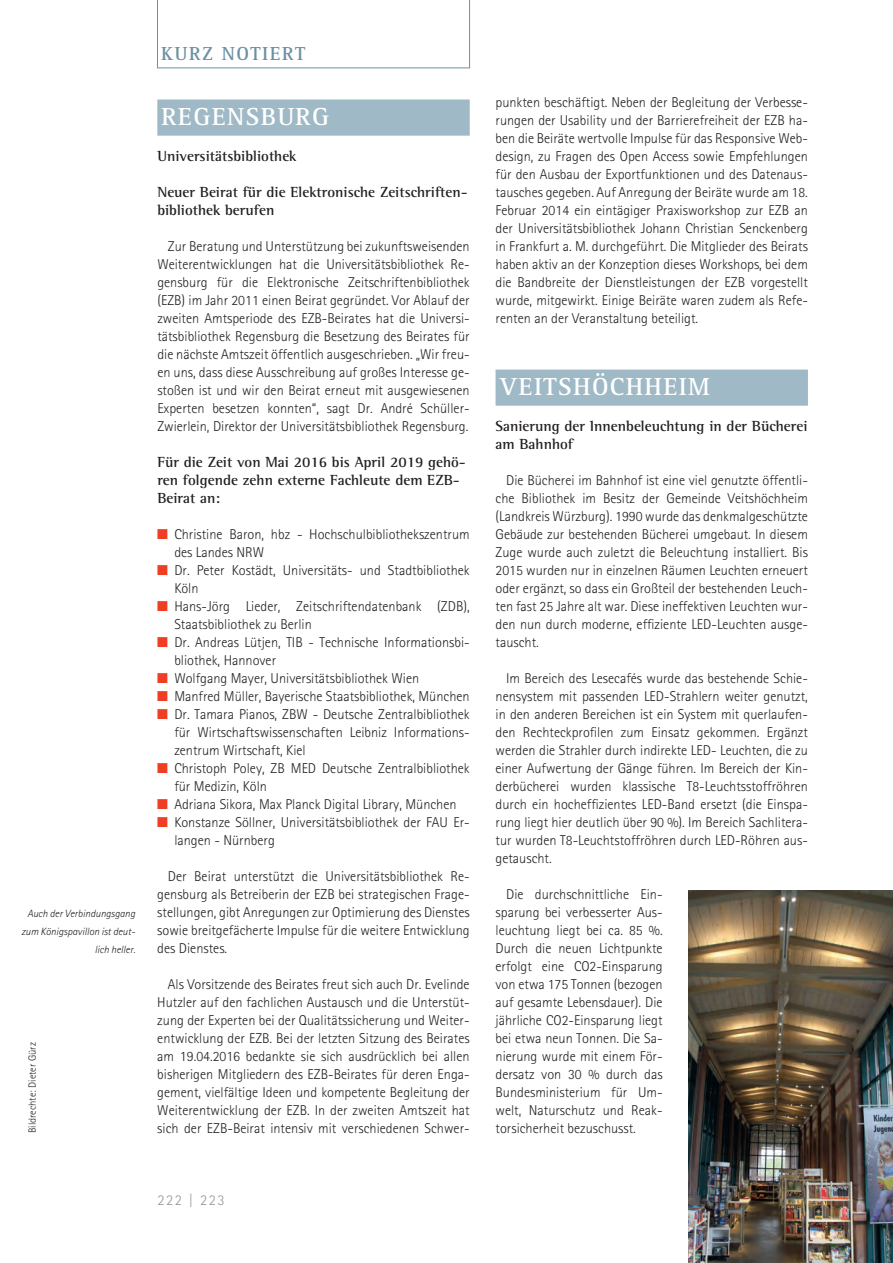
<style>
.page{position:relative;width:893px;height:1263px;background:#fff}
.page>*{position:absolute;margin:0;border:0;box-sizing:border-box;transform-origin:0 0}
.t1{font:700 25.5px "Rotis Serif Std";letter-spacing:.05em;color:#fff}
.t2{font:700 19.5px "Rotis Serif Std";letter-spacing:.075em;color:#6c91a2}
.t3{font:700 15px/18px "Rotis Semi Serif Std";color:#231f20}
.t4{font:300 15px "Rotis Sans Serif Std";letter-spacing:.1em;color:#939598}
.t5{font:300 14.25px/18px "Rotis Sans Serif Std";color:#231f20;text-align:justify}
.t6{font:italic 300 10.5px/18px "Rotis Sans Serif Std";color:#231f20;text-align:right}
.t7{font:300 10.5px "Rotis Sans Serif Std";color:#231f20}
.s1{font-family:"Zipf Dingbits";font-weight:400;color:#ef3e22}
</style>
<div class="page">
<div style="left:157px;top:100px;width:313px;height:36px;background:#9fb9c6"></div>
<div style="left:496px;top:370px;width:312px;height:36px;background:#9fb9c6"></div>
<svg style="left:157px;top:0;width:313px;height:68px"></svg>
<img style="left:688px;top:890px;width:205px;height:373px">
<p class="t6" style="left:21px;top:906px;width:115px">Auch der Verbindungsgang zum Königspavillon ist deut&shy;lich heller.</p>
<p class="t7" style="left:29px;top:1133px;width:92px;rotate:-90deg">Bildrechte: Dieter Gürz</p>
<h2 class="t2" style="left:161px;top:47px;width:146px">KURZ NOTIERT</h2>
<h1 class="t1" style="left:162px;top:108px;width:169px">REGENSBURG</h1>
<p class="t3" style="left:157px;top:148px;width:141px">Universitätsbibliothek</p>
<p class="t3" style="left:157px;top:184px;width:312px">Neuer Beirat für die Elektronische Zeitschriften&shy;bibliothek berufen</p>
<p class="t5" style="left:157px;top:239px;width:314px;text-indent:11px">Zur Beratung und Unterstützung bei zukunftsweisenden Weiterentwicklungen hat die Universitätsbibliothek Re&shy;gensburg für die Elektronische Zeitschriftenbibliothek (EZB) im Jahr 2011 einen Beirat gegründet. Vor Ablauf der zweiten Amtsperiode des EZB-Beirates hat die Universi&shy;tätsbibliothek Regensburg die Besetzung des Beirates für die nächste Amtszeit öffentlich ausgeschrieben. „Wir freu&shy;en uns, dass diese Ausschreibung auf großes Interesse ge&shy;stoßen ist und wir den Beirat erneut mit ausgewiesenen Experten besetzen konnten“, sagt Dr. André Schüller-Zwierlein, Direktor der Universitätsbibliothek Regensburg.</p>
<p class="t3" style="left:157px;top:454px;width:310px">Für die Zeit von Mai 2016 bis April 2019 gehö&shy;ren folgende zehn externe Fachleute dem EZB-<br>Beirat an:</p>
<p class="t5" style="left:157px;top:527px;width:314px"><span class="s1">N</span> Christine Baron, hbz - Hochschulbibliothekszentrum</p>
<p class="t5" style="left:174px;top:545px;width:91px">des Landes NRW</p>
<p class="t5" style="left:157px;top:563px;width:314px"><span class="s1">N</span> Dr. Peter Kostädt, Universitäts- und Stadtbibliothek</p>
<p class="t5" style="left:174px;top:581px;width:26px">Köln</p>
<p class="t5" style="left:157px;top:599px;width:314px"><span class="s1">N</span> Hans-Jörg Lieder, Zeitschriftendatenbank (ZDB),</p>
<p class="t5" style="left:174px;top:617px;width:139px">Staatsbibliothek zu Berlin</p>
<p class="t5" style="left:157px;top:635px;width:314px"><span class="s1">N</span> Dr. Andreas Lütjen, TIB - Technische Informationsbi-</p>
<p class="t5" style="left:174px;top:653px;width:103px">bliothek, Hannover</p>
<p class="t5" style="left:157px;top:671px;width:263px"><span class="s1">N</span> Wolfgang Mayer, Universitätsbibliothek Wien</p>
<p class="t5" style="left:157px;top:689px;width:314px"><span class="s1">N</span> Manfred Müller, Bayerische Staatsbibliothek, München</p>
<p class="t5" style="left:157px;top:707px;width:314px"><span class="s1">N</span> Dr. Tamara Pianos, ZBW - Deutsche Zentralbibliothek</p>
<p class="t5" style="left:174px;top:725px;width:297px">für Wirtschaftswissenschaften Leibniz Informations-</p>
<p class="t5" style="left:174px;top:743px;width:133px">zentrum Wirtschaft, Kiel</p>
<p class="t5" style="left:157px;top:761px;width:314px"><span class="s1">N</span> Christoph Poley, ZB MED Deutsche Zentralbibliothek</p>
<p class="t5" style="left:174px;top:779px;width:94px">für Medizin, Köln</p>
<p class="t5" style="left:157px;top:797px;width:301px"><span class="s1">N</span> Adriana Sikora, Max Planck Digital Library, München</p>
<p class="t5" style="left:157px;top:815px;width:314px"><span class="s1">N</span> Konstanze Söllner, Universitätsbibliothek der FAU Er-</p>
<p class="t5" style="left:174px;top:833px;width:102px">langen - Nürnberg</p>
<p class="t5" style="left:157px;top:869px;width:314px;text-indent:11px">Der Beirat unterstützt die Universitätsbibliothek Re&shy;gensburg als Betreiberin der EZB bei strategischen Frage&shy;stellungen, gibt Anregungen zur Optimierung des Dienstes sowie breitgefächerte Impulse für die weitere Entwicklung des Dienstes.</p>
<p class="t5" style="left:157px;top:977px;width:314px;text-indent:11px">Als Vorsitzende des Beirates freut sich auch Dr. Evelinde Hutzler auf den fachlichen Austausch und die Unterstüt&shy;zung der Experten bei der Qualitätssicherung und Weiter&shy;entwicklung der EZB. Bei der letzten Sitzung des Beirates am 19.04.2016 bedankte sie sich ausdrücklich bei allen bisherigen Mitgliedern des EZB-Beirates für deren Enga&shy;gement, vielfältige Ideen und kompetente Begleitung der Weiterentwicklung der EZB. In der zweiten Amtszeit hat sich der EZB-Beirat intensiv mit verschiedenen Schwer-</p>
<p class="t4" style="left:157px;top:1195px;width:69px">222 | 223</p>
<p class="t5" style="left:496px;top:95px;width:314px">punkten beschäftigt. Neben der Begleitung der Verbesse&shy;rungen der Usability und der Barrierefreiheit der EZB ha&shy;ben die Beiräte wertvolle Impulse für das Responsive Web&shy;design, zu Fragen des Open Access sowie Empfehlungen für den Ausbau der Exportfunktionen und des Datenaus&shy;tausches gegeben. Auf Anregung der Beiräte wurde am 18.<br>Februar 2014 ein eintägiger Praxisworkshop zur EZB an der Universitätsbibliothek Johann Christian Senckenberg in Frankfurt a. M. durchgeführt. Die Mitglieder des Beirats haben aktiv an der Konzeption dieses Workshops, bei dem die Bandbreite der Dienstleistungen der EZB vorgestellt wurde, mitgewirkt. Einige Beiräte waren zudem als Refe&shy;renten an der Veranstaltung beteiligt.</p>
<h1 class="t1" style="left:500px;top:378px;width:212px">VEITSHÖCHHEIM</h1>
<p class="t3" style="left:496px;top:418px;width:313px">Sanierung der Innenbeleuchtung in der Bücherei am Bahnhof</p>
<p class="t5" style="left:496px;top:473px;width:314px;text-indent:11px">Die Bücherei im Bahnhof ist eine viel genutzte öffentli&shy;che Bibliothek im Besitz der Gemeinde Veitshöchheim (Landkreis Würzburg). 1990 wurde das denkmalgeschützte Gebäude zur bestehenden Bücherei umgebaut. In diesem Zuge wurde auch zuletzt die Beleuchtung installiert. Bis 2015 wurden nur in einzelnen Räumen Leuchten erneuert oder ergänzt, so dass ein Großteil der bestehenden Leuch&shy;ten fast 25 Jahre alt war. Diese ineffektiven Leuchten wur&shy;den nun durch moderne, effiziente LED-Leuchten ausge&shy;tauscht.</p>
<p class="t5" style="left:496px;top:671px;width:314px;text-indent:11px">Im Bereich des Lesecafés wurde das bestehende Schie&shy;nensystem mit passenden LED-Strahlern weiter genutzt, in den anderen Bereichen ist ein System mit querlaufen&shy;den Rechteckprofilen zum Einsatz gekommen. Ergänzt werden die Strahler durch indirekte LED- Leuchten, die zu einer Aufwertung der Gänge führen. Im Bereich der Kin&shy;derbücherei wurden klassische T8-Leuchtsstoffröhren durch ein hocheffizientes LED-Band ersetzt (die Einspa&shy;rung liegt hier deutlich über 90 %). Im Bereich Sachlitera&shy;tur wurden T8-Leuchtstoffröhren durch LED-Röhren aus&shy;getauscht.</p>
<p class="t5" style="left:496px;top:887px;width:169px;text-indent:11px">Die durchschnittliche Ein&shy;sparung bei verbesserter Aus&shy;leuchtung liegt bei ca. 85 %.<br>Durch die neuen Lichtpunkte erfolgt eine CO2-Einsparung von etwa 175 Tonnen (bezogen auf gesamte Lebensdauer). Die jährliche CO2-Einsparung liegt bei etwa neun Tonnen. Die Sa&shy;nierung wurde mit einem För&shy;dersatz von 30 % durch das Bundesministerium für Um&shy;welt, Naturschutz und Reak&shy;torsicherheit bezuschusst.</p>
</div>
